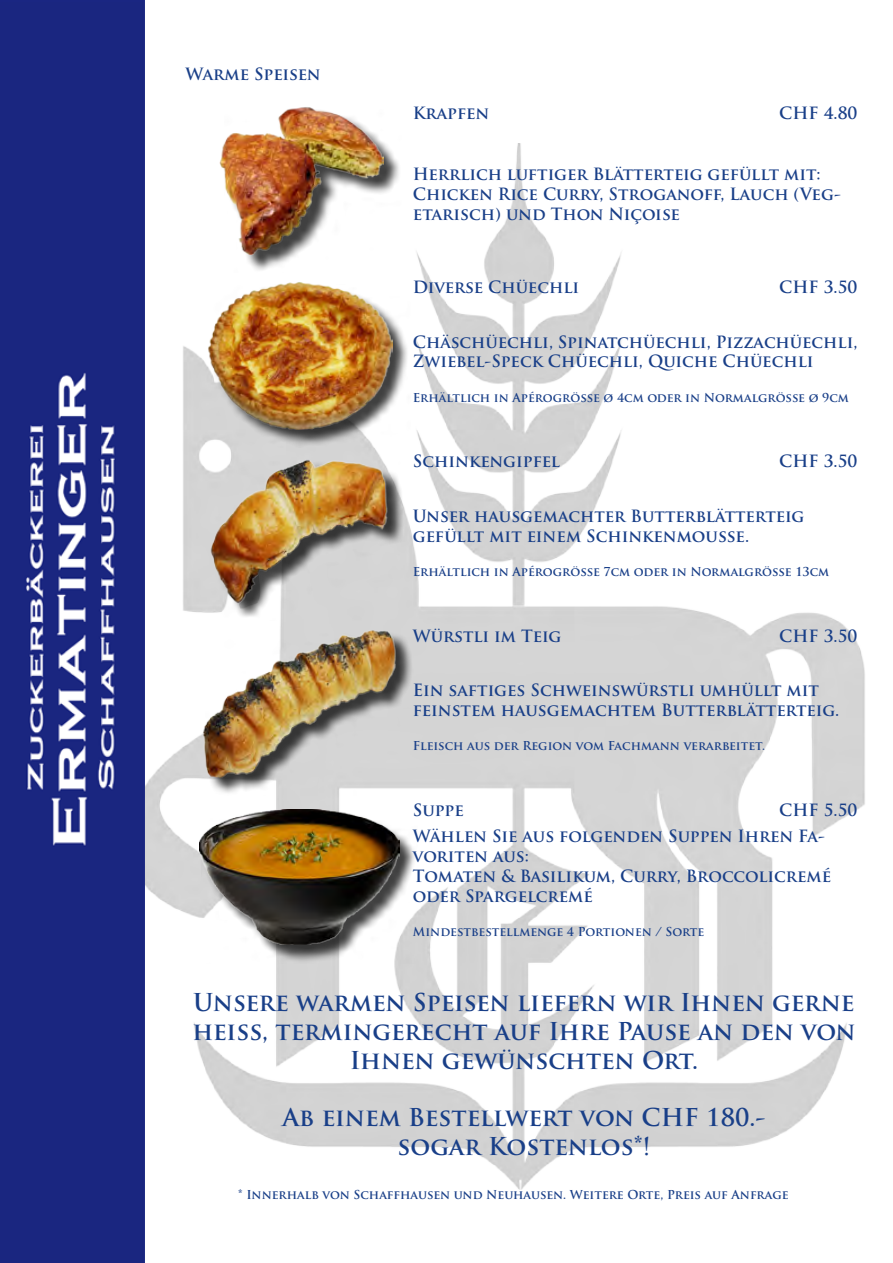
<style>
.page{position:relative;width:893px;height:1263px;background:#fff}
.page>*{position:absolute;margin:0;border:0;box-sizing:border-box;transform-origin:0 0}
.t1{font:700 24px/28.8px "Trajan Pro";color:#193f88;text-align:center}
.t2{font:700 16.5px/19.8px "Trajan Pro";color:#193f88}
.t3{font:700 12px "Trajan Pro";color:#193f88}
</style>
<div class="page">
<img style="left:145px;top:144px;width:720px;height:1046px">
<img style="left:0;top:0;width:145px;height:1263px">
<div style="left:210px;top:284px;width:200px;height:163px;background:#000;opacity:.75"></div>
<img style="left:206px;top:281px;width:186px;height:148px">
<div style="left:224px;top:110px;width:177px;height:163px;background:#000;opacity:.75"></div>
<img style="left:220px;top:107px;width:164px;height:148px">
<div style="left:214px;top:461px;width:191px;height:160px;background:#000;opacity:.75"></div>
<img style="left:207px;top:455px;width:185px;height:148px">
<div style="left:206px;top:632px;width:208px;height:163px;background:#000;opacity:.75"></div>
<img style="left:201px;top:629px;width:197px;height:148px">
<div style="left:201px;top:813px;width:216px;height:151px;background:#000;opacity:.75"></div>
<img style="left:199px;top:810px;width:200px;height:135px">
<p class="t2" style="left:185px;top:64px;width:137px">Warme Speisen</p>
<p class="t2" style="left:413px;top:103px;width:78px">Krapfen</p>
<p class="t2" style="left:779px;top:103px;width:80px">CHF 4.80</p>
<p class="t2" style="left:413px;top:165px;width:430px">Herrlich luftiger Blätterteig gefüllt mit:<br>Chicken Rice Curry, Stroganoff, Lauch (Veg&shy;etarisch) und Thon Niçoise</p>
<p class="t2" style="left:413px;top:278px;width:168px">Diverse Chüechli</p>
<p class="t2" style="left:779px;top:278px;width:80px">CHF 3.50</p>
<p class="t2" style="left:413px;top:332px;width:446px">Chäschüechli, Spinatchüechli, Pizzachüechli,<br>Zwiebel-Speck Chüechli, Quiche Chüechli</p>
<p class="t3" style="left:413px;top:390px;width:438px">Erhältlich in Apérogrösse ø 4cm oder in Normalgrösse ø 9cm</p>
<p class="t2" style="left:413px;top:452px;width:149px">Schinkengipfel</p>
<p class="t2" style="left:779px;top:452px;width:80px">CHF 3.50</p>
<p class="t2" style="left:413px;top:506px;width:393px">Unser hausgemachter Butterblätterteig gefüllt mit einem Schinkenmousse.</p>
<p class="t3" style="left:413px;top:564px;width:418px">Erhältlich in Apérogrösse 7cm oder in Normalgrösse 13cm</p>
<p class="t2" style="left:413px;top:626px;width:150px">Würstli im Teig</p>
<p class="t2" style="left:779px;top:626px;width:80px">CHF 3.50</p>
<p class="t2" style="left:413px;top:680px;width:428px">Ein saftiges Schweinswürstli umhüllt mit feinstem hausgemachtem Butterblätterteig.</p>
<p class="t3" style="left:413px;top:738px;width:354px">Fleisch aus der Region vom Fachmann verarbeitet.</p>
<p class="t2" style="left:413px;top:796px;width:414px;line-height:26.7px">Suppe<br>Wählen Sie aus folgenden Suppen Ihren Fa-</p>
<p class="t2" style="left:413px;top:846px;width:420px">voriten aus:<br>Tomaten &amp; Basilikum, Curry, Broccolicremé oder Spargelcremé</p>
<p class="t3" style="left:413px;top:924px;width:293px">Mindestbestellmenge 4 Portionen / Sorte</p>
<p class="t2" style="left:779px;top:800px;width:80px">CHF 5.50</p>
<h1 class="t1" style="left:192px;top:988px;width:665px">Unsere warmen Speisen liefern wir Ihnen gerne heiss, termingerecht auf Ihre Pause an den von<br>Ihnen gewünschten Ort.</h1>
<h1 class="t1" style="left:282px;top:1103px;width:485px">Ab einem Bestellwert von CHF 180.- sogar Kostenlos*!</h1>
<p class="t3" style="left:238px;top:1187px;width:552px">* Innerhalb von Schaffhausen und Neuhausen. Weitere Orte, Preis auf Anfrage</p>
</div>
